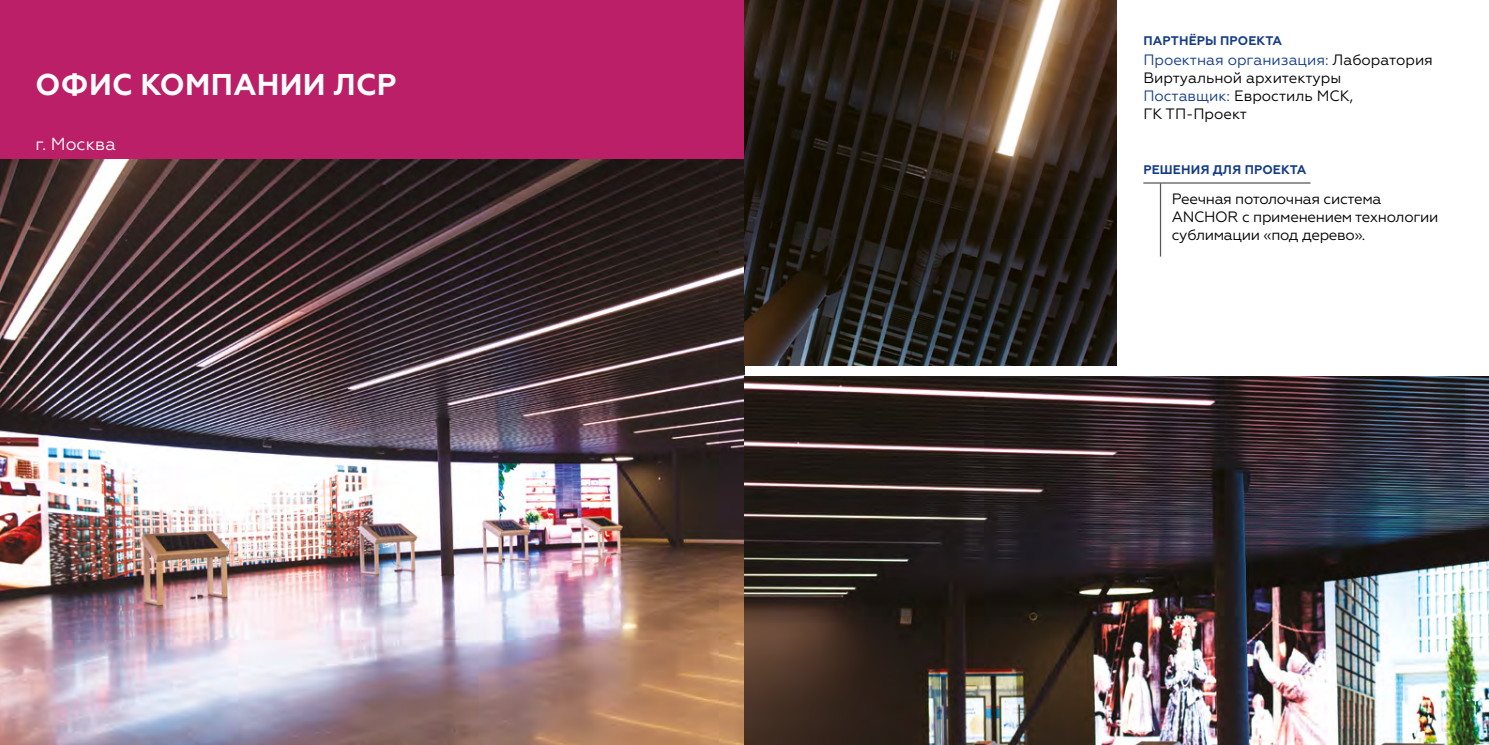
<style>
.page{position:relative;width:1489px;height:745px;background:#fff}
.page>*{position:absolute;margin:0;border:0;box-sizing:border-box;transform-origin:0 0}
.t1{font:700 30px "Geometria";letter-spacing:.01em;color:#fff}
.t2{font:17.5px "Geometria";color:#fff}
.t3{font:15px/18px "Geometria";letter-spacing:-.015em;color:#000}
.t4{font:700 12.5px "Geometria";letter-spacing:.01em;color:#153c88}
.s1{color:#153c88}
</style>
<div class="page">
<div style="left:0;top:0;width:744px;height:159px;background:#bb1f68"></div>
<img style="left:0;top:159px;width:744px;height:585px">
<img style="left:744px;top:0;width:372px;height:365px">
<img style="left:744px;top:376px;width:744px;height:368px">
<hr style="left:1143px;top:182px;width:167px;height:1px;background:#575756">
<hr style="left:1159px;top:183px;width:2px;height:73px;background:#575756">
<h1 class="t1" style="left:36px;top:66px;width:362px">ОФИС КОМПАНИИ ЛСР</h1>
<p class="t2" style="left:35px;top:134px;width:82px">г. Москва</p>
<p class="t4" style="left:1143px;top:33px;width:140px">ПАРТНЁРЫ ПРОЕКТА</p>
<p class="t3" style="left:1143px;top:51px;width:291px"><span class="s1">Проектная организация:</span> Лаборатория<br>Виртуальной архитектуры<br><span class="s1">Поставщик:</span> Евростиль МСК,<br>ГК ТП-Проект</p>
<p class="t4" style="left:1143px;top:162px;width:165px">РЕШЕНИЯ ДЛЯ ПРОЕКТА</p>
<p class="t3" style="left:1171px;top:190px;width:268px">Реечная потолочная система<br>ANCHOR с применением технологии сублимации «под дерево».</p>
</div>
